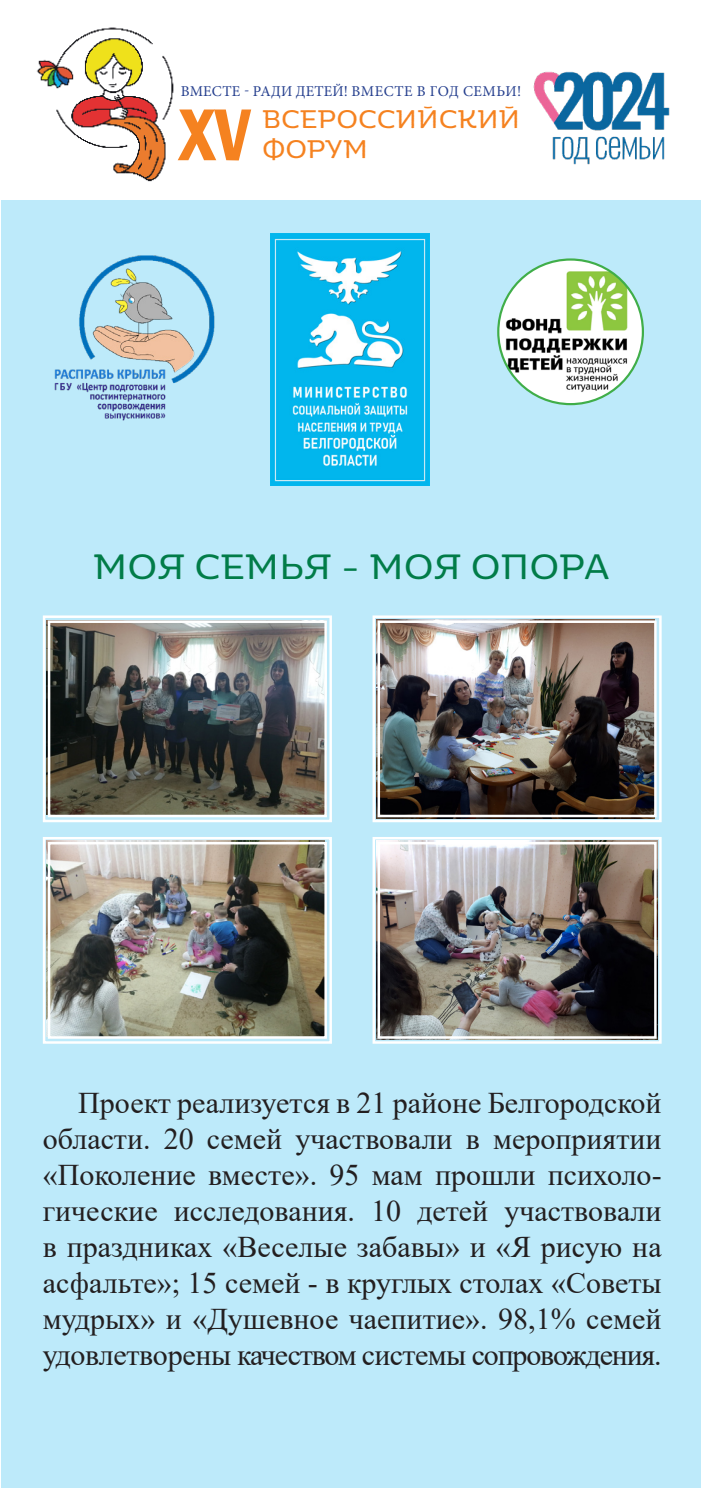
<style>
.page{position:relative;width:702px;height:1489px;background:#fff}
.page>*{position:absolute;margin:0;border:0;box-sizing:border-box;transform-origin:0 0}
.t1{font:600 condensed 76px "Franklin Gothic";color:#f58220}
.t2{font:35px "Moreno";color:#017c48}
.t3{font:30px/36px "Times New Roman";letter-spacing:-.03em;color:#231f20;text-align:justify}
.t4{font:25.25px "Moreno Rough";color:#f58220}
.t5{font:15px "Minion Pro";letter-spacing:.02em;color:#253f8e}
</style>
<div class="page">
<div style="left:1px;top:200px;width:699px;height:1287px;background:#bdeafa"></div>
<img style="left:42px;top:615px;width:290px;height:208px">
<div style="left:48px;top:620px;width:279px;height:197px;border:2px solid #fff"></div>
<img style="left:372px;top:615px;width:290px;height:208px">
<div style="left:377px;top:620px;width:279px;height:197px;border:2px solid #fff"></div>
<img style="left:42px;top:837px;width:290px;height:207px">
<div style="left:48px;top:842px;width:279px;height:196px;border:2px solid #fff"></div>
<img style="left:372px;top:837px;width:290px;height:207px">
<div style="left:377px;top:842px;width:279px;height:196px;border:2px solid #fff"></div>
<img style="left:54px;top:255px;width:161px;height:166px">
<img style="left:498px;top:259px;width:145px;height:145px;border-radius:72px">
<img style="left:36px;top:27px;width:138px;height:155px">
<img style="left:533px;top:71px;width:137px;height:94px">
<img style="left:270px;top:233px;width:159px;height:253px">
<p class="t5" style="left:181px;top:81px;width:342px">ВМЕСТЕ - РАДИ ДЕТЕЙ! ВМЕСТЕ В ГОД СЕМЬИ!</p>
<p class="t1" style="left:179px;top:84px;width:73px">XV</p>
<p class="t4" style="left:262px;top:98px;width:260px">ВСЕРОССИЙСКИЙ</p>
<p class="t4" style="left:262px;top:128px;width:107px">ФОРУМ</p>
<p class="t2" style="left:93px;top:537px;width:518px">МОЯ СЕМЬЯ - МОЯ ОПОРА</p>
<p class="t3" style="left:43px;top:1083px;width:620px;text-indent:35px">Проект реализуется в 21 районе Белгородской области. 20 семей участвовали в мероприятии «Поколение вместе». 95 мам прошли психоло&shy;гические исследования. 10 детей участвовали в праздниках «Веселые забавы» и «Я рисую на асфальте»; 15 семей - в круглых столах «Советы мудрых» и «Душевное чаепитие». 98,1% семей удовлетворены качеством системы сопровождения.</p>
</div>
